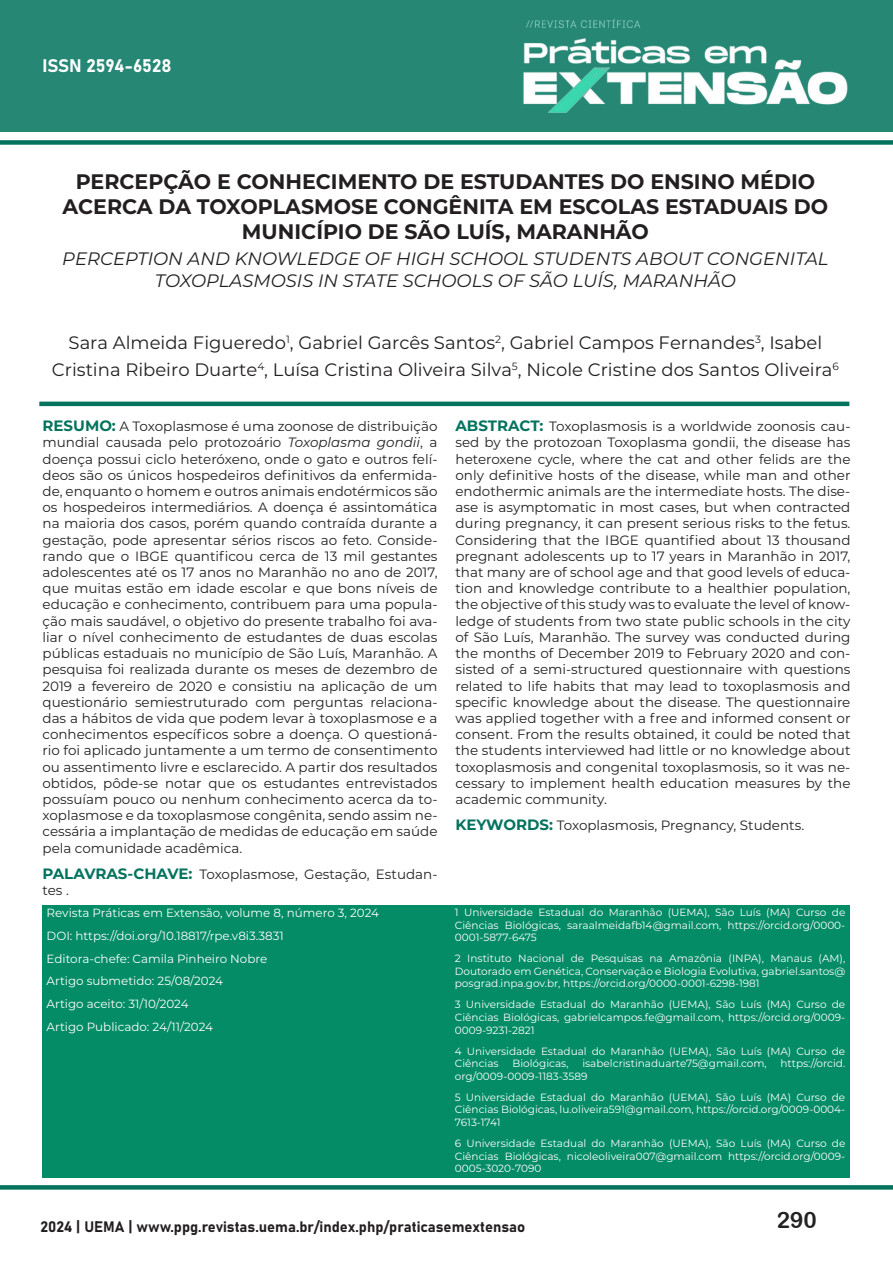
<style>
.page{position:relative;width:893px;height:1263px;background:#fff}
.page>*{position:absolute;margin:0;border:0;box-sizing:border-box;transform-origin:0 0}
.t1{font:22.5px "Arial Rounded MT Bold";color:#222}
.t2{font:700 21px/25.2px "Montserrat";color:#231f20;text-align:center}
.t3{font:18px/27px "Montserrat";color:#231f20;text-align:center}
.t4{font:italic 18px/21.6px "Montserrat";color:#231f20;text-align:center}
.t5{font:18px "Bahnschrift";color:#fff}
.t6{font:15px "Bahnschrift";color:#231f20}
.t7{font:13.5px/16.2px "Montserrat";color:#231f20;text-align:justify}
.t8{font:11.85px/22.6px "Montserrat";color:#fff}
.t9{font:10.5px/12.6px "Montserrat";color:#fff;text-align:justify}
.s1{font-weight:700;font-size:15px;color:#03735e}
.s2{font-style:italic}
</style>
<div class="page">
<div style="left:0;top:0;width:893px;height:132px;background:#268775"></div>
<img style="left:523px;top:18px;width:325px;height:95px">
<div style="left:0;top:140px;width:893px;height:5px;background:#03735e"></div>
<svg style="left:0;top:1185px;width:893px;height:4px;fill:#03735e"></svg>
<div style="left:43px;top:906px;width:807px;height:272px;background:#038c65"></div>
<hr style="left:39px;top:402px;width:810px;height:4px;background:#03735e">
<h3 class="t5" style="left:43px;top:52px;width:130px">ISSN 2594-6528</h3>
<h2 class="t2" style="left:63px;top:168px;width:767px">PERCEPÇÃO E CONHECIMENTO DE ESTUDANTES DO ENSINO MÉDIO<br>ACERCA DA TOXOPLASMOSE CONGÊNITA EM ESCOLAS ESTADUAIS DO<br>MUNICÍPIO DE SÃO LUÍS, MARANHÃO</h2>
<h3 class="t4" style="left:62px;top:247px;width:768px">PERCEPTION AND KNOWLEDGE OF HIGH SCHOOL STUDENTS ABOUT CONGENITAL<br>TOXOPLASMOSIS IN STATE SCHOOLS OF SÃO LUÍS, MARANHÃO</h3>
<h3 class="t3" style="left:52px;top:328px;width:789px">Sara Almeida Figueredo<sup>1</sup>, Gabriel Garcês Santos<sup>2</sup>, Gabriel Campos Fernandes<sup>3</sup>, Isabel<br>Cristina Ribeiro Duarte<sup>4</sup>, Luísa Cristina Oliveira Silva<sup>5</sup>, Nicole Cristine dos Santos Oliveira<sup>6</sup></h3>
<p class="t7" style="left:43px;top:418px;width:396px"><span class="s1">RESUMO:</span> A Toxoplasmose é uma zoonose de distribuição mundial causada pelo protozoário <span class="s2">Toxoplasma gondii</span>, a doença possui ciclo heteróxeno, onde o gato e outros felí&shy;deos são os únicos hospedeiros definitivos da enfermida&shy;de, enquanto o homem e outros animais endotérmicos são os hospedeiros intermediários. A doença é assintomática na maioria dos casos, porém quando contraída durante a gestação, pode apresentar sérios riscos ao feto. Conside&shy;rando que o IBGE quantificou cerca de 13 mil gestantes adolescentes até os 17 anos no Maranhão no ano de 2017, que muitas estão em idade escolar e que bons níveis de educação e conhecimento, contribuem para uma popula&shy;ção mais saudável, o objetivo do presente trabalho foi ava&shy;liar o nível conhecimento de estudantes de duas escolas públicas estaduais no município de São Luís, Maranhão. A pesquisa foi realizada durante os meses de dezembro de 2019 a fevereiro de 2020 e consistiu na aplicação de um questionário semiestruturado com perguntas relaciona&shy;das a hábitos de vida que podem levar à toxoplasmose e a conhecimentos específicos sobre a doença. O questioná&shy;rio foi aplicado juntamente a um termo de consentimento ou assentimento livre e esclarecido. A partir dos resultados obtidos, pôde-se notar que os estudantes entrevistados possuíam pouco ou nenhum conhecimento acerca da to&shy;xoplasmose e da toxoplasmose congênita, sendo assim ne&shy;cessária a implantação de medidas de educação em saúde pela comunidade acadêmica.</p>
<p class="t7" style="left:43px;top:866px;width:396px"><span class="s1">PALAVRAS-CHAVE:</span> Toxoplasmose, Gestação, Estudan&shy;tes .</p>
<p class="t7" style="left:455px;top:418px;width:396px"><span class="s1">ABSTRACT:</span> Toxoplasmosis is a worldwide zoonosis cau&shy;sed by the protozoan Toxoplasma gondii, the disease has heteroxene cycle, where the cat and other felids are the only definitive hosts of the disease, while man and other endothermic animals are the intermediate hosts. The dise&shy;ase is asymptomatic in most cases, but when contracted during pregnancy, it can present serious risks to the fetus.<br>Considering that the IBGE quantified about 13 thousand pregnant adolescents up to 17 years in Maranhão in 2017, that many are of school age and that good levels of educa&shy;tion and knowledge contribute to a healthier population, the objective of this study was to evaluate the level of know&shy;ledge of students from two state public schools in the city of São Luís, Maranhão. The survey was conducted during the months of December 2019 to February 2020 and con&shy;sisted of a semi-structured questionnaire with questions related to life habits that may lead to toxoplasmosis and specific knowledge about the disease. The questionnaire was applied together with a free and informed consent or consent. From the results obtained, it could be noted that the students interviewed had little or no knowledge about toxoplasmosis and congenital toxoplasmosis, so it was ne&shy;cessary to implement health education measures by the academic community.</p>
<p class="t7" style="left:455px;top:817px;width:350px"><span class="s1">KEYWORDS:</span> Toxoplasmosis, Pregnancy, Students.</p>
<p class="t8" style="left:47px;top:901px;width:334px">Revista Práticas em Extensão, volume 8, número 3, 2024<br>DOI: https://doi.org/10.18817/rpe.v8i3.3831<br>Editora-chefe: Camila Pinheiro Nobre<br>Artigo submetido: 25/08/2024<br>Artigo aceito: 31/10/2024<br>Artigo Publicado: 24/11/2024</p>
<p class="t9" style="left:455px;top:905px;width:392px">1 Universidade Estadual do Maranhão (UEMA), São Luís (MA) Curso de Ciências Biológicas, saraalmeidafb14@gmail.com, https://orcid.org/0000- 0001-5877-6475</p>
<p class="t9" style="left:455px;top:952px;width:392px">2 Instituto Nacional de Pesquisas na Amazônia (INPA), Manaus (AM), Doutorado em Genética, Conservação e Biologia Evolutiva, gabriel.santos@ posgrad.inpa.gov.br, https://orcid.org/0000-0001-6298-1981</p>
<p class="t9" style="left:455px;top:998px;width:392px">3 Universidade Estadual do Maranhão (UEMA), São Luís (MA) Curso de Ciências Biológicas, gabrielcampos.fe@gmail.com, https://orcid.org/0009- 0009-9231-2821</p>
<p class="t9" style="left:455px;top:1044px;width:392px">4 Universidade Estadual do Maranhão (UEMA), São Luís (MA) Curso de<br>Ciências</p>
<p class="t9" style="left:512px;top:1057px;width:58px">Biológicas,</p>
<p class="t9" style="left:582px;top:1057px;width:186px">isabelcristinaduarte75@gmail.com,</p>
<p class="t9" style="left:780px;top:1057px;width:66px">https://orcid.</p>
<p class="t9" style="left:455px;top:1065px;width:392px;line-height:21px">org/0009-0009-1183-3589<br>5 Universidade Estadual do Maranhão (UEMA), São Luís (MA) Curso de</p>
<p class="t9" style="left:455px;top:1103px;width:392px">Ciências Biológicas, lu.oliveira591@gmail.com, https://orcid.org/0009-0004-<br>7613-1741</p>
<p class="t9" style="left:455px;top:1137px;width:392px">6 Universidade Estadual do Maranhão (UEMA), São Luís (MA) Curso de Ciências Biológicas, nicoleoliveira007@gmail.com https://orcid.org/0009- 0005-3020-7090</p>
<p class="t6" style="left:40px;top:1215px;width:486px">2024 | UEMA | www.ppg.revistas.uema.br/index.php/praticasemextensao</p>
<h1 class="t1" style="left:777px;top:1206px;width:42px">290</h1>
</div>
